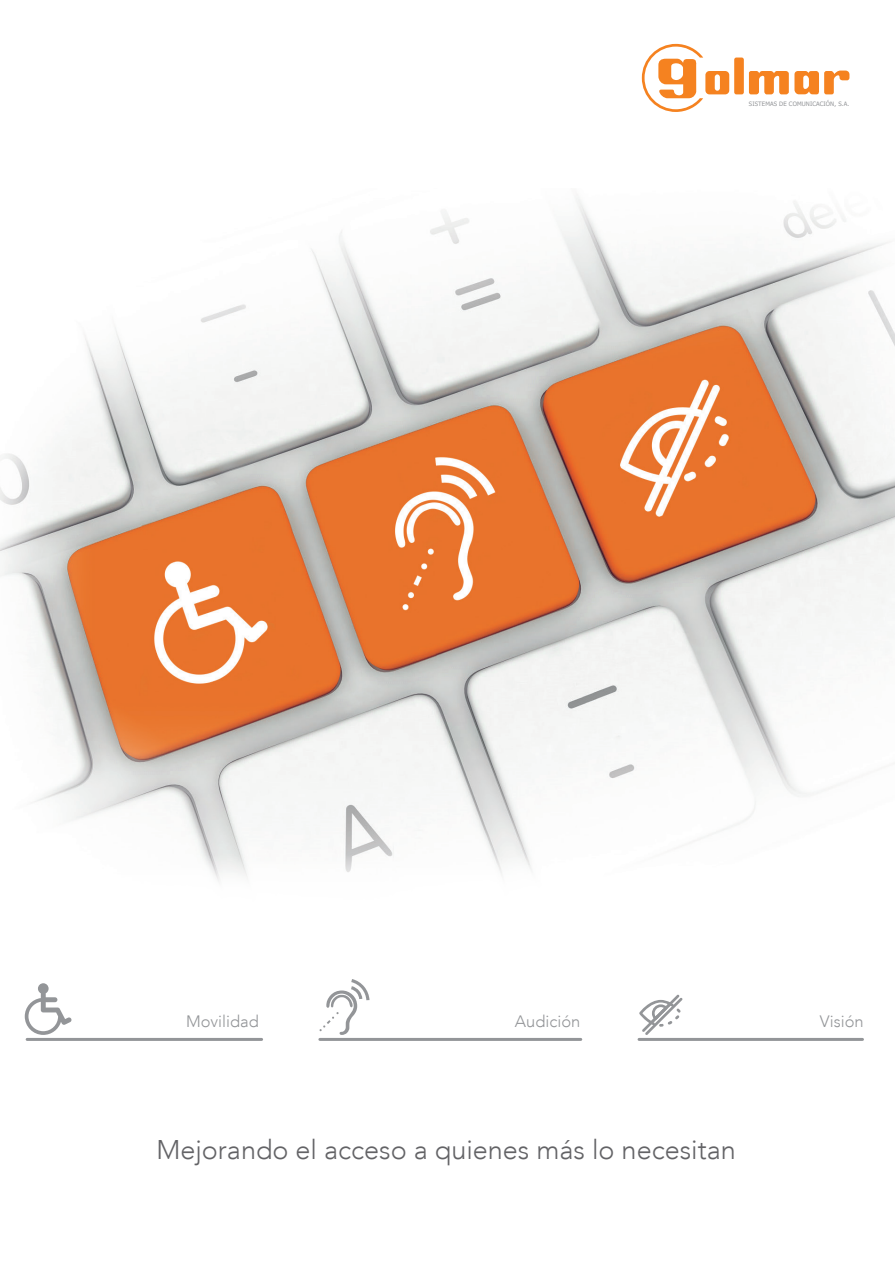
<style>
.page{position:relative;width:895px;height:1262px;background:#fff}
.page>*{position:absolute;margin:0;border:0;box-sizing:border-box;transform-origin:0 0}
.t1{font:300 27px "Avenir LT";color:#636366}
.t2{font:300 16.5px "Avenir LT";color:#939598}
.t3{font:6px "Tahoma";letter-spacing:.02em;color:#939598}
</style>
<div class="page">
<img style="left:0;top:197px;width:894px;height:684px">
<svg style="left:641px;top:44px;width:88px;height:68px"></svg>
<div style="left:734px;top:58px;width:9px;height:36px;background:#f58220;border-radius:2px"></div>
<svg style="left:748px;top:71px;width:40px;height:23px"></svg>
<svg style="left:794px;top:71px;width:55px;height:23px"></svg>
<hr style="left:27px;top:1037px;width:234px;height:3px;background:#939598">
<hr style="left:320px;top:1037px;width:260px;height:3px;background:#939598">
<hr style="left:638px;top:1037px;width:224px;height:3px;background:#939598">
<svg style="left:25px;top:983px;width:46px;height:51px"></svg>
<svg style="left:319px;top:979px;width:50px;height:55px"></svg>
<svg style="left:639px;top:994px;width:43px;height:40px"></svg>
<p class="t3" style="left:748px;top:99px;width:102px">SISTEMAS DE COMUNICACIÓN, S.A.</p>
<p class="t2" style="left:186px;top:1011px;width:74px">Movilidad</p>
<p class="t2" style="left:514px;top:1011px;width:67px">Audición</p>
<p class="t2" style="left:819px;top:1011px;width:45px">Visión</p>
<p class="t1" style="left:156px;top:1133px;width:580px">Mejorando el acceso a quienes más lo necesitan</p>
</div>
